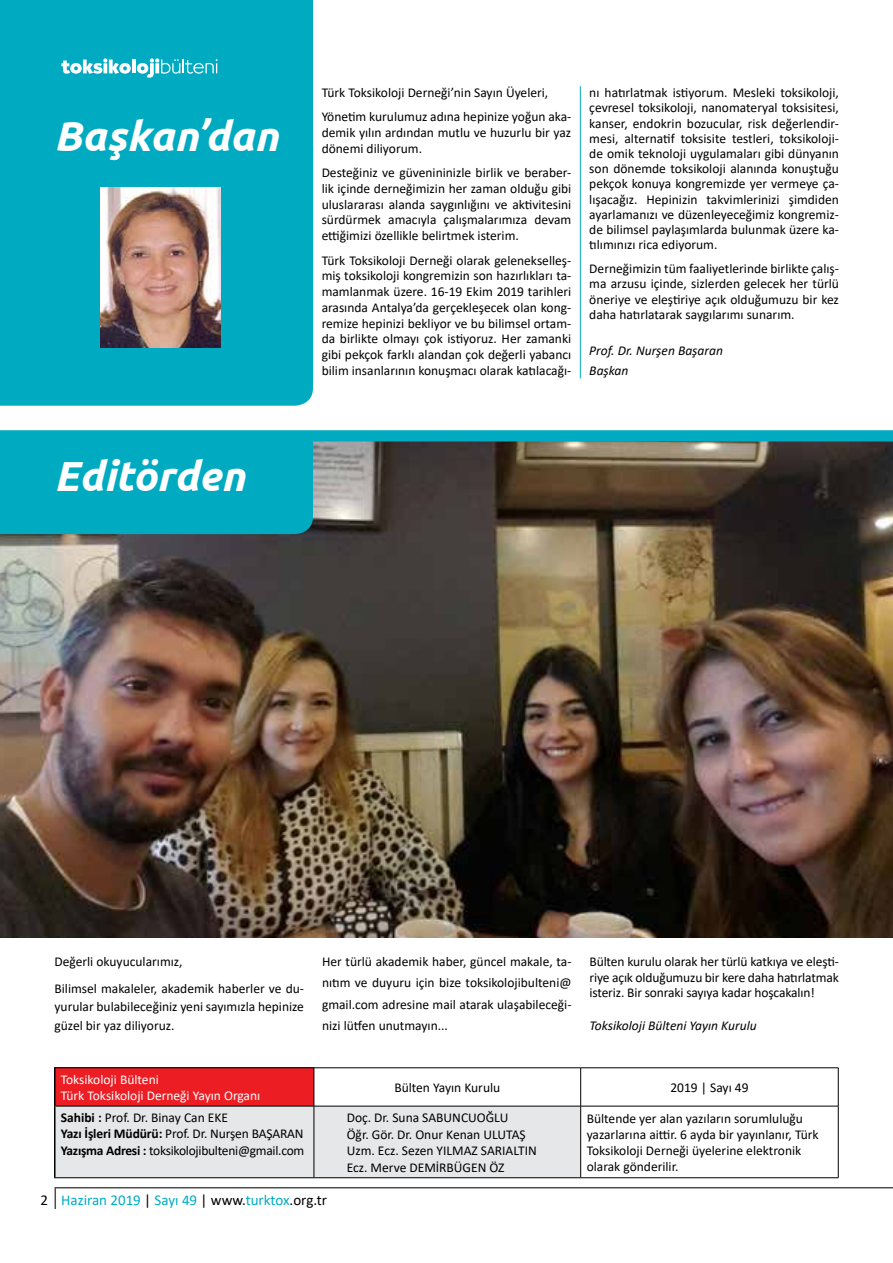
<style>
.page{position:relative;width:893px;height:1263px;background:#fff}
.page>*{position:absolute;margin:0;border:0;box-sizing:border-box;transform-origin:0 0}
.t1{font:italic 700 42px "Ubuntu";color:#fff}
.t2{font:15px "Calibri";color:#00abc2}
.t3{font:13.5px/15.3px "Calibri";color:#000}
.t4{font:13.5px/16.2px "Calibri";letter-spacing:-.02em;color:#000}
.t5{font:italic 13.5px/19.5px "Calibri";color:#000}
.t6{font:13.5px/16.2px "Calibri";color:#fff}
.s1{font-weight:700}
.s2{color:#000}
</style>
<div class="page">
<svg style="left:54px;top:1187px;width:839px;height:22px"></svg>
<div style="left:0;top:0;width:313px;height:406px;background:#00abc2"></div>
<img style="left:101px;top:188px;width:120px;height:160px">
<div style="left:54px;top:0;width:173px;height:86px;background:#00abc2"></div>
<svg style="left:61px;top:58px;width:70px;height:16px"></svg>
<hr style="left:132px;top:60px;width:4px;height:13px;background:#fff">
<svg style="left:137px;top:58px;width:81px;height:20px"></svg>
<hr style="left:312px;top:146px;width:1px;height:232px;background:#00abc2">
<hr style="left:580px;top:86px;width:1px;height:292px;background:#00abc2">
<img style="left:0;top:534px;width:893px;height:403px">
<svg style="left:0;top:430px;width:893px;height:104px;background:#2f7175"></svg>
<div style="left:55px;top:1068px;width:259px;height:38px;background:#ed1d24"></div>
<div style="left:56px;top:1107px;width:524px;height:70px;background:#e6e7e8"></div>
<hr style="left:54px;top:1068px;width:2px;height:38px;background:#000">
<hr style="left:54px;top:1106px;width:2px;height:71px;background:#000">
<hr style="left:54px;top:1067px;width:260px;height:1px;background:#000">
<hr style="left:314px;top:1067px;width:267px;height:1px;background:#000">
<hr style="left:314px;top:1068px;width:1px;height:38px;background:#000">
<hr style="left:581px;top:1067px;width:257px;height:1px;background:#000">
<hr style="left:580px;top:1068px;width:1px;height:38px;background:#000">
<hr style="left:838px;top:1068px;width:1px;height:38px;background:#000">
<hr style="left:56px;top:1106px;width:258px;height:1px;background:#000">
<hr style="left:314px;top:1106px;width:267px;height:1px;background:#000">
<hr style="left:314px;top:1106px;width:1px;height:71px;background:#000">
<hr style="left:581px;top:1106px;width:257px;height:1px;background:#000">
<hr style="left:580px;top:1106px;width:1px;height:71px;background:#000">
<hr style="left:838px;top:1106px;width:1px;height:71px;background:#000">
<hr style="left:54px;top:1177px;width:260px;height:1px;background:#000">
<hr style="left:314px;top:1177px;width:267px;height:1px;background:#000">
<hr style="left:581px;top:1177px;width:257px;height:1px;background:#000">
<h1 class="t1" style="left:54px;top:111px;width:226px">Başkan’dan</h1>
<h1 class="t1" style="left:54px;top:450px;width:192px">Editörden</h1>
<p class="t3" style="left:322px;top:80px;width:251px;line-height:24.3px">Türk Toksikoloji Derneği’nin Sayın Üyeleri,<br>Yönetim kurulumuz adına hepinize yoğun aka-</p>
<p class="t3" style="left:322px;top:124px;width:251px;line-height:15.8px">demik yılın ardından mutlu ve huzurlu bir yaz dönemi diliyorum.</p>
<p class="t3" style="left:322px;top:164px;width:251px;line-height:15.8px;text-align:justify">Desteğiniz ve güvenininizle birlik ve beraber&shy;lik içinde derneğimizin her zaman olduğu gibi uluslararası alanda saygınlığını ve aktivitesini sürdürmek amacıyla çalışmalarımıza devam ettiğimizi özellikle belirtmek isterim.</p>
<p class="t3" style="left:322px;top:252px;width:251px;line-height:15.8px;text-align:justify">Türk Toksikoloji Derneği olarak gelenekselleş&shy;miş toksikoloji kongremizin son hazırlıkları ta&shy;mamlanmak üzere. 16-19 Ekim 2019 tarihleri arasında Antalya’da gerçekleşecek olan kong&shy;remize hepinizi bekliyor ve bu bilimsel ortam&shy;da birlikte olmayı çok istiyoruz. Her zamanki gibi pekçok farklı alandan çok değerli yabancı bilim insanlarının konuşmacı olarak katılacağı-</p>
<p class="t3" style="left:589px;top:85px;width:251px;text-align:justify">nı hatırlatmak istiyorum. Mesleki toksikoloji, çevresel toksikoloji, nanomateryal toksisitesi, kanser, endokrin bozucular, risk değerlendir&shy;mesi, alternatif toksisite testleri, toksikoloji&shy;de omik teknoloji uygulamaları gibi dünyanın son dönemde toksikoloji alanında konuştuğu pekçok konuya kongremizde yer vermeye ça&shy;lışacağız. Hepinizin takvimlerinizi şimdiden ayarlamanızı ve düzenleyeceğimiz kongremiz&shy;de bilimsel paylaşımlarda bulunmak üzere ka&shy;tılımınızı rica ediyorum.</p>
<p class="t3" style="left:589px;top:261px;width:251px;text-align:justify">Derneğimizin tüm faaliyetlerinde birlikte çalış&shy;ma arzusu içinde, sizlerden gelecek her türlü öneriye ve eleştiriye açık olduğumuzu bir kez daha hatırlatarak saygılarımı sunarım.</p>
<p class="t5" style="left:589px;top:340px;width:135px">Prof. Dr. Nurşen Başaran<br>Başkan</p>
<p class="t3" style="left:55px;top:947px;width:251px;line-height:27px">Değerli okuyucularımız,<br>Bilimsel makaleler, akademik haberler ve du-</p>
<p class="t3" style="left:55px;top:997px;width:251px;line-height:18.5px">yurular bulabileceğiniz yeni sayımızla hepinize güzel bir yaz diliyoruz.</p>
<p class="t3" style="left:322px;top:950px;width:251px;line-height:21.3px;text-align:justify">Her türlü akademik haber, güncel makale, ta&shy;nıtım ve duyuru için bize toksikolojibulteni@ gmail.com adresine mail atarak ulaşabileceği&shy;nizi lütfen unutmayın...</p>
<p class="t3" style="left:589px;top:953px;width:251px;text-align:justify">Bülten kurulu olarak her türlü katkıya ve eleşti&shy;riye açık olduğumuzu bir kere daha hatırlatmak isteriz. Bir sonraki sayıya kadar hoşcakalın!</p>
<p class="t5" style="left:589px;top:1015px;width:169px">Toksikoloji Bülteni Yayın Kurulu</p>
<p class="t6" style="left:61px;top:1071px;width:201px">Toksikoloji Bülteni<br>Türk Toksikoloji Derneği Yayın Organı</p>
<p class="t3" style="left:394px;top:1079px;width:107px">Bülten Yayın Kurulu</p>
<p class="t3" style="left:670px;top:1079px;width:80px">2019 | Sayı 49</p>
<p class="t4" style="left:61px;top:1109px;width:245px"><span class="s1">Sahibi :</span> Prof. Dr. Binay Can EKE<br><span class="s1">Yazı İşleri Müdürü:</span> Prof. Dr. Nurşen BAŞARAN<br><span class="s1">Yazışma Adresi :</span> toksikolojibulteni@gmail.com</p>
<p class="t3" style="left:347px;top:1109px;width:192px;line-height:16.5px">Doç. Dr. Suna SABUNCUOĞLU<br>Öğr. Gör. Dr. Onur Kenan ULUTAŞ<br>Uzm. Ecz. Sezen YILMAZ SARIALTIN<br>Ecz. Merve DEMİRBÜGEN ÖZ</p>
<p class="t3" style="left:587px;top:1110px;width:234px;line-height:16.2px">Bültende yer alan yazıların sorumluluğu yazarlarına aittir. 6 ayda bir yayınlanır, Türk Toksikoloji Derneği üyelerine elektronik olarak gönderilir.</p>
<p class="t2" style="left:40px;top:1189px;width:288px"><span class="s2">2</span> Haziran 2019 <span class="s2">|</span> Sayı 49 <span class="s2">| www.</span>turktox<span class="s2">.org.tr</span></p>
</div>
